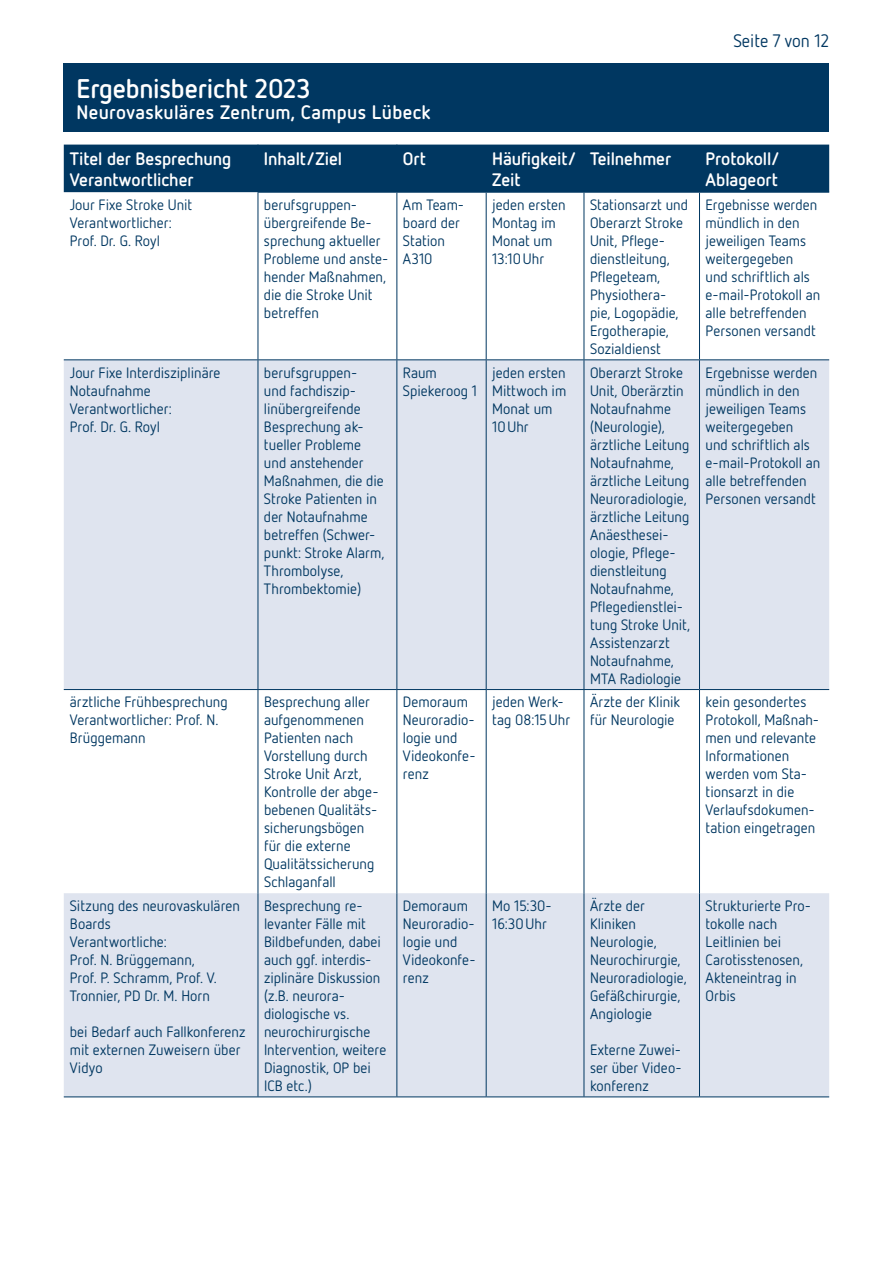
<style>
.page{position:relative;width:893px;height:1263px;background:#fff}
.page>*{position:absolute;margin:0;border:0;box-sizing:border-box;transform-origin:0 0}
.t1{font:700 27px "Netto OT";letter-spacing:-.01em;color:#fff}
.t2{font:700 19.5px "Netto OT";letter-spacing:.015em;color:#fff}
.t3{font:700 18px/21.6px "Netto OT";letter-spacing:-.005em;color:#fff}
.t4{font:18px "Netto OT";color:#003761}
.t5{font:15px/18px "Netto OT";letter-spacing:.005em;color:#003761}
</style>
<div class="page">
<div style="left:64px;top:64px;width:765px;height:68px;background:#003761"></div>
<div style="left:64px;top:145px;width:765px;height:47px;background:#003761"></div>
<svg style="left:64px;top:360px;width:765px;height:736px;fill:#dfe4ef"></svg>
<hr style="left:258px;top:145px;width:1px;height:47px;background:#003761">
<hr style="left:396px;top:145px;width:1px;height:47px;background:#003761">
<hr style="left:258px;top:192px;width:139px;height:1px;background:#003761">
<hr style="left:258px;top:193px;width:1px;height:166px;background:#003761">
<hr style="left:397px;top:192px;width:89px;height:1px;background:#003761">
<hr style="left:486px;top:192px;width:98px;height:1px;background:#003761">
<hr style="left:584px;top:192px;width:115px;height:1px;background:#003761">
<hr style="left:699px;top:192px;width:130px;height:1px;background:#003761">
<hr style="left:258px;top:360px;width:1px;height:329px;background:#003761">
<hr style="left:258px;top:690px;width:1px;height:203px;background:#003761">
<hr style="left:396px;top:690px;width:1px;height:203px;background:#003761">
<hr style="left:486px;top:690px;width:1px;height:203px;background:#003761">
<hr style="left:258px;top:893px;width:1px;height:203px;background:#003761">
<hr style="left:396px;top:893px;width:1px;height:203px;background:#003761">
<hr style="left:486px;top:893px;width:1px;height:203px;background:#003761">
<hr style="left:64px;top:359px;width:194px;height:1px;background:#003761">
<hr style="left:258px;top:359px;width:139px;height:1px;background:#003761">
<hr style="left:397px;top:359px;width:89px;height:1px;background:#003761">
<hr style="left:64px;top:1096px;width:194px;height:1px;background:#003761">
<hr style="left:258px;top:1096px;width:139px;height:1px;background:#003761">
<hr style="left:397px;top:1096px;width:89px;height:1px;background:#003761">
<hr style="left:486px;top:1096px;width:98px;height:1px;background:#003761">
<hr style="left:584px;top:1096px;width:115px;height:1px;background:#003761">
<hr style="left:699px;top:1096px;width:130px;height:1px;background:#003761">
<hr style="left:486px;top:359px;width:98px;height:1px;background:#003761">
<hr style="left:584px;top:359px;width:115px;height:1px;background:#003761">
<hr style="left:699px;top:359px;width:130px;height:1px;background:#003761">
<hr style="left:396px;top:193px;width:1px;height:166px;background:#003761">
<hr style="left:486px;top:193px;width:1px;height:166px;background:#003761">
<hr style="left:396px;top:360px;width:1px;height:329px;background:#003761">
<hr style="left:486px;top:360px;width:1px;height:329px;background:#003761">
<hr style="left:699px;top:193px;width:1px;height:166px;background:#003761">
<hr style="left:699px;top:360px;width:1px;height:329px;background:#003761">
<hr style="left:584px;top:193px;width:1px;height:166px;background:#003761">
<hr style="left:584px;top:360px;width:1px;height:329px;background:#003761">
<hr style="left:584px;top:690px;width:1px;height:203px;background:#003761">
<hr style="left:699px;top:690px;width:1px;height:203px;background:#003761">
<hr style="left:584px;top:893px;width:1px;height:203px;background:#003761">
<hr style="left:699px;top:893px;width:1px;height:203px;background:#003761">
<hr style="left:64px;top:689px;width:194px;height:1px;background:#003761">
<hr style="left:258px;top:689px;width:139px;height:1px;background:#003761">
<hr style="left:397px;top:689px;width:89px;height:1px;background:#003761">
<hr style="left:486px;top:689px;width:98px;height:1px;background:#003761">
<hr style="left:584px;top:689px;width:115px;height:1px;background:#003761">
<hr style="left:699px;top:689px;width:130px;height:1px;background:#003761">
<h1 class="t1" style="left:77px;top:71px;width:236px">Ergebnisbericht 2023</h1>
<h2 class="t2" style="left:77px;top:100px;width:356px">Neurovaskuläres Zentrum, Campus Lübeck</h2>
<p class="t4" style="left:733px;top:29px;width:97px">Seite 7 von 12</p>
<p class="t3" style="left:70px;top:147px;width:163px">Titel der Besprechung<br>Verantwortlicher</p>
<p class="t3" style="left:264px;top:147px;width:80px">Inhalt/Ziel</p>
<p class="t3" style="left:403px;top:147px;width:25px">Ort</p>
<p class="t3" style="left:492px;top:147px;width:86px">Häufigkeit/<br>Zeit</p>
<p class="t3" style="left:590px;top:147px;width:83px">Teilnehmer</p>
<p class="t3" style="left:705px;top:147px;width:76px">Protokoll/<br>Ablageort</p>
<p class="t5" style="left:70px;top:195px;width:124px">Jour Fixe Stroke Unit<br>Verantwortlicher:<br>Prof. Dr. G. Royl</p>
<p class="t5" style="left:264px;top:195px;width:126px">berufsgruppen&shy;übergreifende Be&shy;sprechung aktueller<br>Probleme und anste&shy;hender Maßnahmen, die die Stroke Unit betreffen</p>
<p class="t5" style="left:403px;top:195px;width:63px">Am Team&shy;board der<br>Station<br>A310</p>
<p class="t5" style="left:492px;top:195px;width:75px">jeden ersten<br>Montag im<br>Monat um<br>13:10Uhr</p>
<p class="t5" style="left:590px;top:195px;width:100px">Stationsarzt und<br>Oberarzt Stroke<br>Unit, Pflege&shy;dienstleitung,<br>Pflegeteam,<br>Physiothera&shy;pie, Logopädie,<br>Ergotherapie,<br>Sozialdienst</p>
<p class="t5" style="left:705px;top:195px;width:116px">Ergebnisse werden mündlich in den jeweiligen Teams weitergegeben<br>und schriftlich als e-mail-Protokoll an alle betreffenden<br>Personen versandt</p>
<p class="t5" style="left:70px;top:363px;width:152px">Jour Fixe Interdisziplinäre<br>Notaufnahme<br>Verantwortlicher:<br>Prof. Dr. G. Royl</p>
<p class="t5" style="left:264px;top:363px;width:122px">berufsgruppen-<br>und fachdiszip&shy;linübergreifende<br>Besprechung ak&shy;tueller Probleme und anstehender<br>Maßnahmen, die die<br>Stroke Patienten in der Notaufnahme betreffen (Schwer&shy;punkt: Stroke Alarm,<br>Thrombolyse,<br>Thrombektomie)</p>
<p class="t5" style="left:403px;top:363px;width:76px">Raum<br>Spiekeroog 1</p>
<p class="t5" style="left:492px;top:363px;width:76px">jeden ersten<br>Mittwoch im<br>Monat um<br>10Uhr</p>
<p class="t5" style="left:590px;top:363px;width:102px">Oberarzt Stroke<br>Unit, Oberärztin<br>Notaufnahme (Neurologie), ärztliche Leitung<br>Notaufnahme, ärztliche Leitung<br>Neuroradiologie, ärztliche Leitung<br>Anäesthesei&shy;ologie, Pflege&shy;dienstleitung<br>Notaufnahme,<br>Pflegedienstlei&shy;tung Stroke Unit,<br>Assistenzarzt<br>Notaufnahme,<br>MTA Radiologie</p>
<p class="t5" style="left:705px;top:363px;width:116px">Ergebnisse werden mündlich in den jeweiligen Teams weitergegeben<br>und schriftlich als e-mail-Protokoll an alle betreffenden<br>Personen versandt</p>
<p class="t5" style="left:70px;top:693px;width:160px">ärztliche Frühbesprechung<br>Verantwortlicher: Prof. N.<br>Brüggemann</p>
<p class="t5" style="left:264px;top:693px;width:116px">Besprechung aller aufgenommenen<br>Patienten nach<br>Vorstellung durch<br>Stroke Unit Arzt,<br>Kontrolle der abge&shy;bebenen Qualitäts&shy;sicherungsbögen für die externe<br>Qualitätssicherung<br>Schlaganfall</p>
<p class="t5" style="left:403px;top:693px;width:74px">Demoraum<br>Neuroradio&shy;logie und<br>Videokonfe&shy;renz</p>
<p class="t5" style="left:492px;top:693px;width:79px">jeden Werk&shy;tag 08:15Uhr</p>
<p class="t5" style="left:590px;top:693px;width:92px">Ärzte der Klinik für Neurologie</p>
<p class="t5" style="left:705px;top:693px;width:115px">kein gesondertes<br>Protokoll, Maßnah&shy;men und relevante<br>Informationen werden vom Sta&shy;tionsarzt in die<br>Verlaufsdokumen&shy;tation eingetragen</p>
<p class="t5" style="left:70px;top:896px;width:172px">Sitzung des neurovaskulären<br>Boards<br>Verantwortliche:<br>Prof. N. Brüggemann,<br>Prof. P. Schramm, Prof. V.<br>Tronnier, PD Dr. M. Horn</p>
<p class="t5" style="left:70px;top:1022px;width:177px">bei Bedarf auch Fallkonferenz mit externen Zuweisern über<br>Vidyo</p>
<p class="t5" style="left:264px;top:896px;width:124px">Besprechung re&shy;levanter Fälle mit<br>Bildbefunden, dabei auch ggf. interdis&shy;ziplinäre Diskussion (z.B. neurora&shy;diologische vs. neurochirurgische<br>Intervention, weitere<br>Diagnostik, OP bei<br>ICB etc.)</p>
<p class="t5" style="left:403px;top:896px;width:74px">Demoraum<br>Neuroradio&shy;logie und<br>Videokonfe&shy;renz</p>
<p class="t5" style="left:492px;top:896px;width:61px">Mo 15:30-<br>16:30Uhr</p>
<p class="t5" style="left:590px;top:896px;width:98px">Ärzte der<br>Kliniken<br>Neurologie,<br>Neurochirurgie,<br>Neuroradiologie,<br>Gefäßchirurgie,<br>Angiologie</p>
<p class="t5" style="left:706px;top:896px;width:107px">Strukturierte Pro&shy;tokolle nach<br>Leitlinien bei<br>Carotisstenosen,<br>Akteneintrag in<br>Orbis</p>
<p class="t5" style="left:590px;top:1040px;width:93px;text-align:justify">Externe Zuwei&shy;ser über Video&shy;konferenz</p>
</div>
